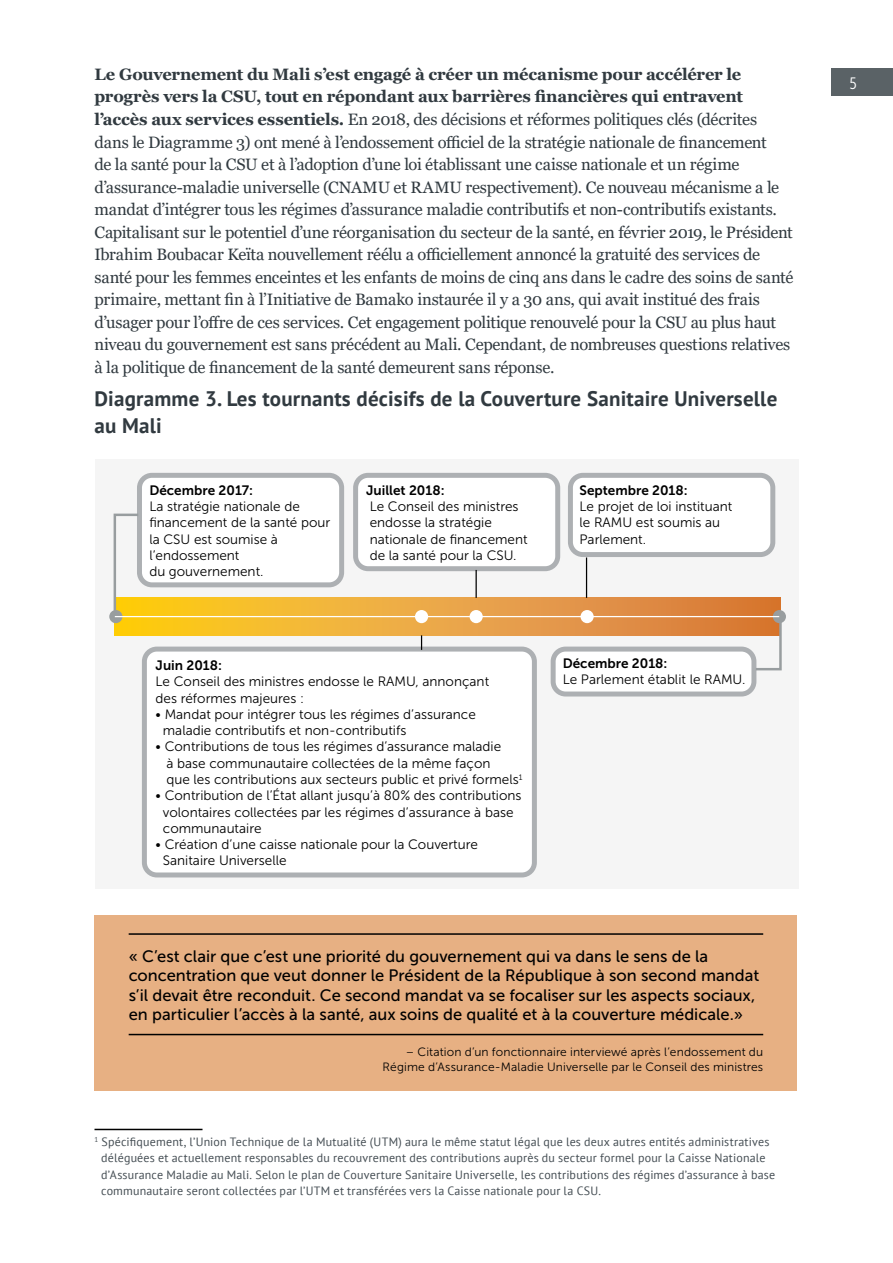
<style>
.page{position:relative;width:893px;height:1263px;background:#fff}
.page>*{position:absolute;margin:0;border:0;box-sizing:border-box;transform-origin:0 0}
.Figure_Table_Header{font:700 21px/27px "PT Sans";letter-spacing:.01em;color:#313a40}
.Body{font:16.5px/22.5px "Georgia";letter-spacing:-.015em;color:#313a40}
.Body-2{font:16.5px/19.5px "Museo Sans 500";color:#000}
.t1{font:16.5px "Museo Sans Cond 300";color:#fff}
.t2{font:13.5px/16.2px "Museo Sans 300";color:#000}
.Credit{font:12px/16.5px "PT Sans";letter-spacing:.015em;color:#444d53}
.Body-3{font:12px/14.4px "Museo Sans 300";letter-spacing:.01em;color:#000;text-align:right}
.s1{font-weight:700}
.s2{font-family:"Museo Sans 700"}
</style>
<div class="page">
<hr style="left:94px;top:1129px;width:108px;height:1px;background:#000">
<div style="left:94px;top:459px;width:704px;height:430px;background:#f5f5f5"></div>
<svg style="left:115px;top:598px;width:665px;height:37px;background:#eaa53b"></svg>
<div style="left:139px;top:475px;width:203px;height:110px;background:#fff;border-radius:12px"></div>
<div style="left:137px;top:473px;width:207px;height:114px;border:5px solid #adb0b3;border-radius:12px"></div>
<div style="left:144px;top:649px;width:390px;height:226px;background:#fff;border-radius:12px"></div>
<div style="left:142px;top:647px;width:395px;height:230px;border:5px solid #adb0b3;border-radius:12px"></div>
<div style="left:356px;top:475px;width:202px;height:94px;background:#fff;border-radius:12px"></div>
<div style="left:353px;top:473px;width:207px;height:98px;border:5px solid #adb0b3;border-radius:12px"></div>
<div style="left:570px;top:475px;width:203px;height:79px;background:#fff;border-radius:12px"></div>
<div style="left:568px;top:473px;width:207px;height:84px;border:5px solid #adb0b3;border-radius:12px"></div>
<div style="left:553px;top:649px;width:201px;height:45px;background:#fff;border-radius:12px"></div>
<div style="left:551px;top:647px;width:205px;height:49px;border:5px solid #adb0b3;border-radius:12px"></div>
<div style="left:415px;top:610px;width:13px;height:13px;background:#fff;border-radius:50%"></div>
<div style="left:470px;top:610px;width:13px;height:13px;background:#fff;border-radius:50%"></div>
<div style="left:580px;top:610px;width:14px;height:13px;background:#fff;border-radius:50%"></div>
<div style="left:773px;top:610px;width:13px;height:13px;background:#989d9f;border-radius:50%"></div>
<svg style="left:109px;top:610px;width:13px;height:13px"></svg>
<svg style="left:112px;top:512px;width:29px;height:113px"></svg>
<svg style="left:421px;top:635px;width:1px;height:15px"></svg>
<hr style="left:475px;top:570px;width:2px;height:28px;background:#000">
<hr style="left:586px;top:557px;width:1px;height:41px;background:#000">
<svg style="left:753px;top:615px;width:30px;height:57px"></svg>
<hr style="left:115px;top:616px;width:664px;height:1px;background:#fff">
<div style="left:95px;top:916px;width:702px;height:175px;background:#e7b083"></div>
<hr style="left:129px;top:933px;width:634px;height:2px;background:#000">
<hr style="left:129px;top:1034px;width:634px;height:1px;background:#000">
<div style="left:831px;top:69px;width:62px;height:27px;background:#5a6266"></div>
<p class="Body" style="left:94px;top:63px;width:700px"><span class="s1">Le Gouvernement du Mali s’est engagé à créer un mécanisme pour accélérer le progrès vers la CSU, tout en répondant aux barrières financières qui entravent l’accès aux services essentiels.</span> En 2018, des décisions et réformes politiques clés (décrites dans le Diagramme 3) ont mené à l’endossement officiel de la stratégie nationale de financement<br>de la santé pour la CSU et à l’adoption d’une loi établissant une caisse nationale et un régime d’assurance-maladie universelle (CNAMU et RAMU respectivement). Ce nouveau mécanisme a le mandat d’intégrer tous les régimes d’assurance maladie contributifs et non-contributifs existants.<br>Capitalisant sur le potentiel d’une réorganisation du secteur de la santé, en février 2019, le Président Ibrahim Boubacar Keïta nouvellement réélu a officiellement annoncé la gratuité des services de santé pour les femmes enceintes et les enfants de moins de cinq ans dans le cadre des soins de santé primaire, mettant fin à l’Initiative de Bamako instaurée il y a 30 ans, qui avait institué des frais d’usager pour l’offre de ces services. Cet engagement politique renouvelé pour la CSU au plus haut niveau du gouvernement est sans précédent au Mali. Cependant, de nombreuses questions relatives à la politique de financement de la santé demeurent sans réponse.</p>
<p class="Figure_Table_Header" style="left:94px;top:385px;width:684px">Diagramme 3. Les tournants décisifs de la Couverture Sanitaire Universelle au Mali<sup>1</sup></p>
<p class="t2" style="left:149px;top:482px;width:182px"><span class="s2">Décembre 2017:<br></span>La stratégie nationale de financement de la santé pour la CSU est soumise à l’endossement<br>du gouvernement.</p>
<p class="t2" style="left:366px;top:482px;width:163px"><span class="s2">Juillet 2018:<br></span>Le Conseil des ministres endosse la stratégie nationale de financement de la santé pour la CSU.</p>
<p class="t2" style="left:579px;top:482px;width:154px"><span class="s2">Septembre 2018:<br></span>Le projet de loi instituant le RAMU est soumis au<br>Parlement.</p>
<p class="t2" style="left:156px;top:657px;width:335px"><span class="s2">Juin 2018:<br></span>Le Conseil des ministres endosse le RAMU, annonçant des réformes majeures :</p>
<p class="t2" style="left:163px;top:706px;width:315px;text-indent:-7px">• Mandat pour intégrer tous les régimes d’assurance maladie contributifs et non-contributifs</p>
<p class="t2" style="left:167px;top:739px;width:357px;text-indent:-11px">• Contributions de tous les régimes d’assurance maladie<br>à base communautaire collectées de la même façon<br>que les contributions aux secteurs public et privé formels<sup>1</sup></p>
<p class="t2" style="left:163px;top:788px;width:360px;text-indent:-7px">• Contribution de l’État allant jusqu’à 80% des contributions volontaires collectées par les régimes d’assurance à base communautaire</p>
<p class="t2" style="left:163px;top:836px;width:317px;text-indent:-7px">• Création d’une caisse nationale pour la Couverture<br>Sanitaire Universelle</p>
<p class="t2" style="left:563px;top:655px;width:184px"><span class="s2">Décembre 2018:<br></span>Le Parlement établit le RAMU.</p>
<p class="Body-2" style="left:129px;top:946px;width:632px">« C’est clair que c’est une priorité du gouvernement qui va dans le sens de la concentration que veut donner le Président de la République à son second mandat s’il devait être reconduit. Ce second mandat va se focaliser sur les aspects sociaux, en particulier l’accès à la santé, aux soins de qualité et à la couverture médicale.»</p>
<p class="Body-3" style="left:383px;top:1045px;width:382px">– Citation d’un fonctionnaire interviewé après l’endossement du<br>Régime d’Assurance-Maladie Universelle par le Conseil des ministres</p>
<p class="Credit" style="left:101px;top:1133px;width:675px;text-indent:-7px"><sup>1</sup> Spécifiquement, l’Union Technique de la Mutualité (UTM) aura le même statut légal que les deux autres entités administratives déléguées et actuellement responsables du recouvrement des contributions auprès du secteur formel pour la Caisse Nationale d’Assurance Maladie au Mali. Selon le plan de Couverture Sanitaire Universelle, les contributions des régimes d’assurance à base communautaire seront collectées par l’UTM et transférées vers la Caisse nationale pour la CSU.</p>
<p class="t1" style="left:849px;top:74px;width:9px">5</p>
</div>
